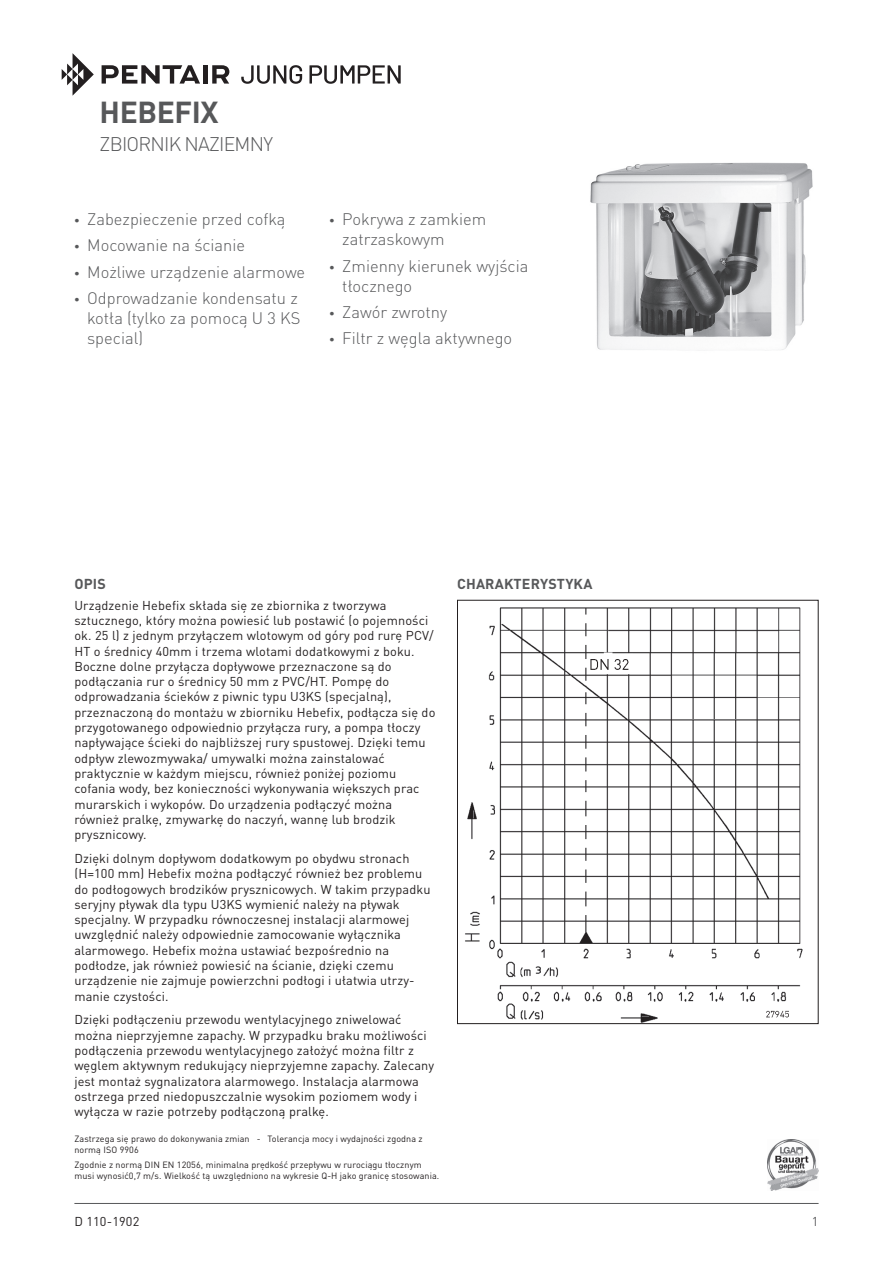
<style>
.page{position:relative;width:893px;height:1263px;background:#fff}
.page>*{position:absolute;margin:0;border:0;box-sizing:border-box;transform-origin:0 0}
.t1{font:700 30px "DIN Pro";letter-spacing:-.015em;color:#57585a}
.t2{font:300 19.5px "DIN Pro";letter-spacing:-.04em;color:#57585a}
.t3{font:300 16.5px/20.2px "DIN Pro";color:#57585a}
.t4{font:700 14.25px "DIN Pro";letter-spacing:.01em;color:#57585a}
.t5{font:12.75px/15.3px "DIN Pro";letter-spacing:.01em;color:#231f20}
.t6{font:12.75px "DIN Pro";color:#57585a}
.t7{font:9px/10.8px "DIN Pro";letter-spacing:.01em;color:#231f20}
.s1{font-family:"Barlow"}
</style>
<div class="page">
<hr style="left:74px;top:1203px;width:745px;height:1px;background:#57585a">
<img style="left:590px;top:162px;width:223px;height:188px">
<img style="left:465px;top:607px;width:338px;height:415px">
<div style="left:457px;top:600px;width:362px;height:424px;border:1px solid #231f20"></div>
<img style="left:767px;top:1140px;width:52px;height:51px">
<svg style="left:241px;top:65px;width:61px;height:19px"></svg>
<svg style="left:309px;top:65px;width:92px;height:19px"></svg>
<svg style="left:62px;top:53px;width:32px;height:43px"></svg>
<svg style="left:102px;top:65px;width:98px;height:19px"></svg>
<hr style="left:203px;top:65px;width:4px;height:19px;background:#231f20">
<svg style="left:212px;top:65px;width:17px;height:19px"></svg>
<h2 class="t2" style="left:75px;top:82px;width:175px">ZBIORNIK NAZIEMNY</h2>
<h1 class="t1" style="left:100px;top:87px;width:120px">HEBEFIX</h1>
<h2 class="t2" style="left:100px;top:129px;width:175px">ZBIORNIK NAZIEMNY</h2>
<p class="t3" style="left:74px;top:208px;width:213px"><span class="s1">•</span> Zabezpieczenie przed cofką</p>
<p class="t3" style="left:74px;top:234px;width:172px"><span class="s1">•</span> Mocowanie na ścianie</p>
<p class="t3" style="left:74px;top:260px;width:232px"><span class="s1">•</span> Możliwe urządzenie alarmowe</p>
<p class="t3" style="left:87px;top:286px;width:215px;text-indent:-13px"><span class="s1">•</span> Odprowadzanie kondensatu z kotła (tylko za pomocą U 3 KS special)</p>
<p class="t3" style="left:342px;top:208px;width:146px;text-indent:-13px"><span class="s1">•</span> Pokrywa z zamkiem zatrzaskowym</p>
<p class="t3" style="left:342px;top:254px;width:188px;text-indent:-13px"><span class="s1">•</span> Zmienny kierunek wyjścia tłocznego</p>
<p class="t3" style="left:330px;top:301px;width:119px"><span class="s1">•</span> Zawór zwrotny</p>
<p class="t3" style="left:330px;top:327px;width:184px"><span class="s1">•</span> Filtr z węgla aktywnego</p>
<p class="t4" style="left:74px;top:572px;width:33px">OPIS</p>
<p class="t4" style="left:457px;top:572px;width:137px">CHARAKTERYSTYKA</p>
<p class="t5" style="left:74px;top:596px;width:362px">Urządzenie Hebefix składa się ze zbiornika z tworzywa sztucznego, który można powiesić lub postawić (o pojemności ok. 25 l) z jednym przyłączem wlotowym od góry pod rurę PCV/ HT o średnicy 40mm i trzema wlotami dodatkowymi z boku.<br>Boczne dolne przyłącza dopływowe przeznaczone są do podłączania rur o średnicy 50 mm z PVC/HT. Pompę do odprowadzania ścieków z piwnic typu U3KS (specjalną), przeznaczoną do montażu w zbiorniku Hebefix, podłącza się do przygotowanego odpowiednio przyłącza rury, a pompa tłoczy napływające ścieki do najbliższej rury spustowej. Dzięki temu odpływ zlewozmywaka/ umywalki można zainstalować praktycznie w każdym miejscu, również poniżej poziomu cofania wody, bez konieczności wykonywania większych prac murarskich i wykopów. Do urządzenia podłączyć można również pralkę, zmywarkę do naczyń, wannę lub brodzik prysznicowy.</p>
<p class="t5" style="left:74px;top:849px;width:358px">Dzięki dolnym dopływom dodatkowym po obydwu stronach (H=100 mm) Hebefix można podłączyć również bez problemu do podłogowych brodzików prysznicowych. W takim przypadku seryjny pływak dla typu U3KS wymienić należy na pływak specjalny. W przypadku równoczesnej instalacji alarmowej uwzględnić należy odpowiednie zamocowanie wyłącznika alarmowego. Hebefix można ustawiać bezpośrednio na podłodze, jak również powiesić na ścianie, dzięki czemu urządzenie nie zajmuje powierzchni podłogi i ułatwia utrzy&shy;manie czystości.</p>
<p class="t5" style="left:74px;top:1011px;width:361px">Dzięki podłączeniu przewodu wentylacyjnego zniwelować można nieprzyjemne zapachy. W przypadku braku możliwości podłączenia przewodu wentylacyjnego założyć można filtr z węglem aktywnym redukujący nieprzyjemne zapachy. Zalecany jest montaż sygnalizatora alarmowego. Instalacja alarmowa ostrzega przed niedopuszczalnie wysokim poziomem wody i wyłącza w razie potrzeby podłączoną pralkę.</p>
<p class="t7" style="left:74px;top:1133px;width:350px">Zastrzega się prawo do dokonywania zmian - Tolerancja mocy i wydajności zgodna z normą ISO 9906</p>
<p class="t7" style="left:74px;top:1158px;width:366px">Zgodnie z normą DIN EN 12056, minimalna prędkość przepływu w rurociągu tłocznym musi wynosić0,7 m/s. Wielkość tą uwzględniono na wykresie Q-H jako granicę stosowania.</p>
<p class="t5" style="left:74px;top:1212px;width:66px">D 110-1902</p>
<p class="t6" style="left:812px;top:1211px;width:8px">1</p>
</div>
